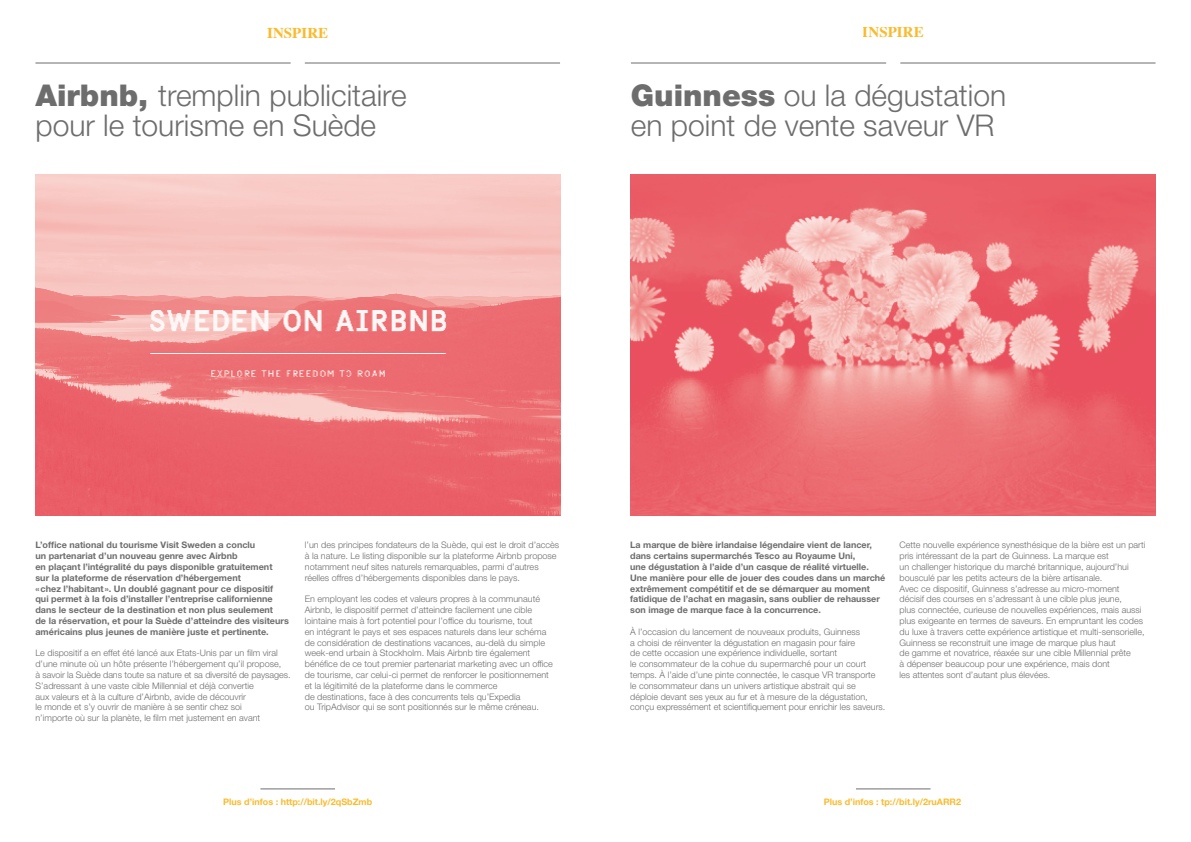
<style>
.page{position:relative;width:1191px;height:842px;background:#fff}
.page>*{position:absolute;margin:0;border:0;box-sizing:border-box;transform-origin:0 0}
.t1{font:300 30px/30px "Helvetica Neue LT Std";color:#6d6d6d}
.t2{font:700 15px "Times";color:#fbba2c}
.t3{font:300 9px/10.8px "Helvetica Neue LT Std";color:#6d6d6d}
.t4{font:700 9px/10.8px "Helvetica Neue LT Std";color:#6d6d6d}
.t5{font:700 9px "Helvetica Neue LT Std";color:#fbba2c}
.s1{font-weight:900}
</style>
<div class="page">
<hr style="left:35px;top:63px;width:256px;height:1px;background:#6d6d6d">
<hr style="left:631px;top:63px;width:255px;height:1px;background:#6d6d6d">
<hr style="left:305px;top:63px;width:255px;height:1px;background:#6d6d6d">
<hr style="left:900px;top:63px;width:255px;height:1px;background:#6d6d6d">
<hr style="left:260px;top:789px;width:75px;height:1px;background:#6d6d6d">
<img style="left:35px;top:174px;width:525px;height:342px">
<img style="left:631px;top:174px;width:524px;height:342px">
<hr style="left:856px;top:789px;width:74px;height:1px;background:#6d6d6d">
<h2 class="t2" style="left:267px;top:18px;width:62px">INSPIRE</h2>
<h1 class="t1" style="left:35px;top:79px;width:373px"><span class="s1">Airbnb,</span> tremplin publicitaire pour le tourisme en Suède</h1>
<h2 class="t2" style="left:862px;top:18px;width:62px">INSPIRE</h2>
<h1 class="t1" style="left:631px;top:79px;width:377px"><span class="s1">Guinness</span> ou la dégustation en point de vente saveur VR</h1>
<p class="t4" style="left:35px;top:540px;width:255px">L’office national du tourisme Visit Sweden a conclu<br>un partenariat d’un nouveau genre avec Airbnb<br>en plaçant l’intégralité du pays disponible gratuitement<br>sur la plateforme de réservation d’hébergement<br>«chez l’habitant ». Un doublé gagnant pour ce dispositif<br>qui permet à la fois d’installer l’entreprise californienne dans le secteur de la destination et non plus seulement<br>de la réservation, et pour la Suède d’atteindre des visiteurs américains plus jeunes de manière juste et pertinente.</p>
<p class="t3" style="left:35px;top:648px;width:257px">Le dispositif a en effet été lancé aux Etats-Unis par un film viral d’une minute où un hôte présente l’hébergement qu’il propose,<br>à savoir la Suède dans toute sa nature et sa diversité de paysages.<br>S’adressant à une vaste cible Millennial et déjà convertie<br>aux valeurs et à la culture d’Airbnb, avide de découvrir<br>le monde et s’y ouvrir de manière à se sentir chez soi<br>n’importe où sur la planète, le film met justement en avant</p>
<p class="t3" style="left:305px;top:540px;width:256px">l’un des principes fondateurs de la Suède, qui est le droit d’accès à la nature. Le listing disponible sur la plateforme Airbnb propose notamment neuf sites naturels remarquables, parmi d’autres réelles offres d’hébergements disponibles dans le pays.</p>
<p class="t3" style="left:305px;top:594px;width:250px">En employant les codes et valeurs propres à la communauté Airbnb, le dispositif permet d’atteindre facilement une cible lointaine mais à fort potentiel pour l’office du tourisme, tout<br>en intégrant le pays et ses espaces naturels dans leur schéma de considération de destinations vacances, au-delà du simple week-end urbain à Stockholm. Mais Airbnb tire également bénéfice de ce tout premier partenariat marketing avec un office de tourisme, car celui-ci permet de renforcer le positionnement et la légitimité de la plateforme dans le commerce<br>de destinations, face à des concurrents tels qu’Expedia<br>ou TripAdvisor qui se sont positionnés sur le même créneau.</p>
<p class="t4" style="left:630px;top:540px;width:257px">La marque de bière irlandaise légendaire vient de lancer, dans certains supermarchés Tesco au Royaume Uni,<br>une dégustation à l’aide d’un casque de réalité virtuelle.<br>Une manière pour elle de jouer des coudes dans un marché extrêmement compétitif et de se démarquer au moment fatidique de l’achat en magasin, sans oublier de rehausser son image de marque face à la concurrence.</p>
<p class="t3" style="left:630px;top:626px;width:257px">À l’occasion du lancement de nouveaux produits, Guinness<br>a choisi de réinventer la dégustation en magasin pour faire<br>de cette occasion une expérience individuelle, sortant<br>le consommateur de la cohue du supermarché pour un court temps. À l’aide d’une pinte connectée, le casque VR transporte<br>le consommateur dans un univers artistique abstrait qui se déploie devant ses yeux au fur et à mesure de la dégustation, conçu expressément et scientifiquement pour enrichir les saveurs.</p>
<p class="t3" style="left:899px;top:540px;width:247px">Cette nouvelle expérience synesthésique de la bière est un parti pris intéressant de la part de Guinness. La marque est<br>un challenger historique du marché britannique, aujourd’hui bousculé par les petits acteurs de la bière artisanale.<br>Avec ce dispositif, Guinness s’adresse au micro-moment décisif des courses en s’adressant à une cible plus jeune,<br>plus connectée, curieuse de nouvelles expériences, mais aussi plus exigeante en termes de saveurs. En empruntant les codes du luxe à travers cette expérience artistique et multi-sensorielle, Guinness se reconstruit une image de marque plus haut<br>de gamme et novatrice, réaxée sur une cible Millennial prête<br>à dépenser beaucoup pour une expérience, mais dont<br>les attentes sont d’autant plus élevées.</p>
<p class="t5" style="left:223px;top:796px;width:150px">Plus d’infos : http://bit.ly/2qSbZmb</p>
<p class="t5" style="left:824px;top:796px;width:139px">Plus d’infos : tp://bit.ly/2ruARR2</p>
</div>
